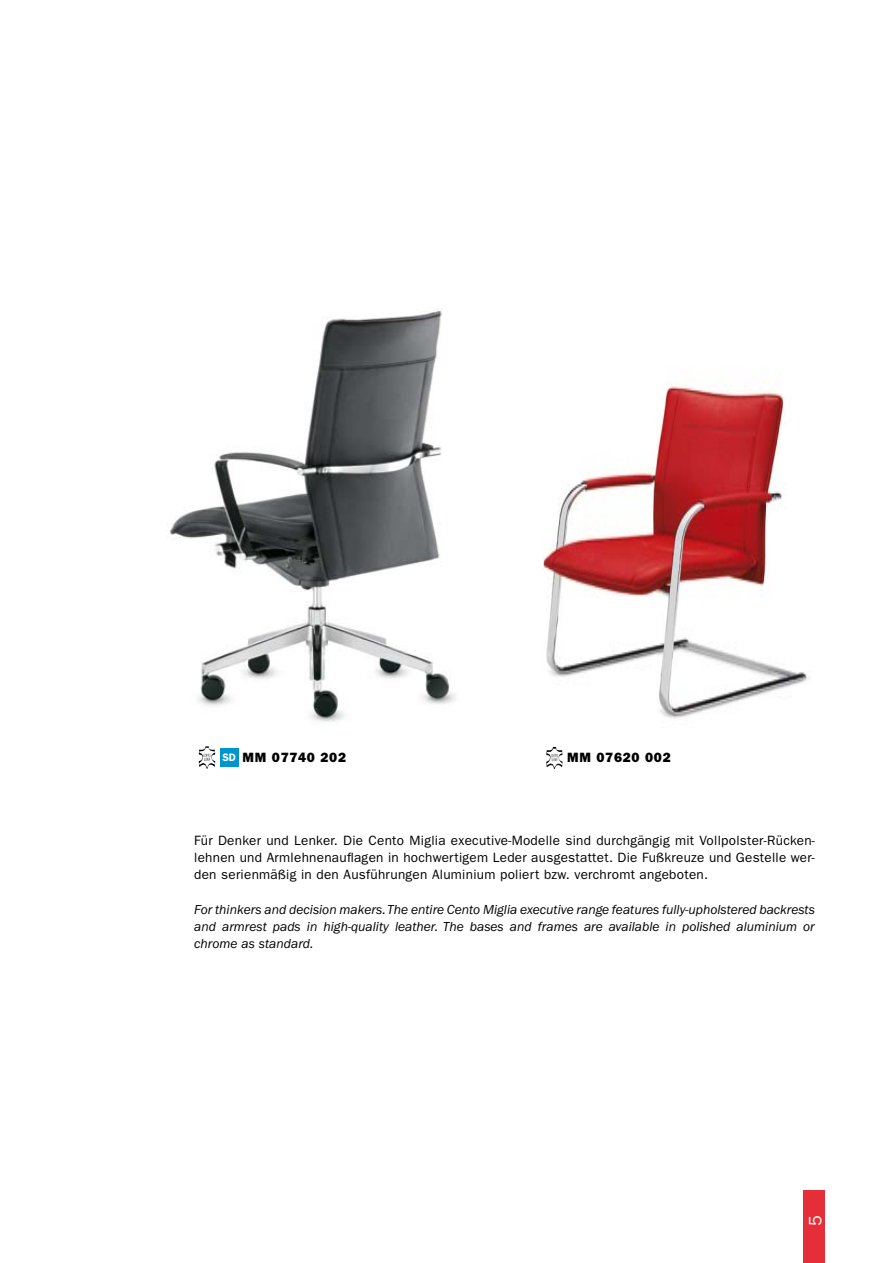
<style>
.page{position:relative;width:893px;height:1263px;background:#fff}
.page>*{position:absolute;margin:0;border:0;box-sizing:border-box;transform-origin:0 0}
.t1{font:13.5px/17.2px "Franklin Gothic LT";letter-spacing:.02em;color:#000;text-align:justify}
.t2{font:italic 13.5px/17.2px "Franklin Gothic LT";color:#000;text-align:justify}
.t3{font:800 13.5px "Franklin Gothic LT";letter-spacing:.05em;color:#000}
.s1{font-weight:600;font-size:10.8px;color:#fff}
</style>
<div class="page">
<img style="left:169px;top:309px;width:386px;height:461px">
<img style="left:497px;top:339px;width:312px;height:412px">
<img style="left:199px;top:746px;width:16px;height:23px">
<div style="left:220px;top:748px;width:18px;height:18px;background:#0095ce"></div>
<img style="left:546px;top:747px;width:17px;height:22px">
<div style="left:804px;top:1191px;width:21px;height:72px;background:#e52e37"></div>
<p class="t3" style="left:223px;top:749px;width:125px"><span class="s1">SD</span> MM 07740 202</p>
<p class="t3" style="left:567px;top:749px;width:105px">MM 07620 002</p>
<p class="t1" style="left:194px;top:831px;width:622px">Für Denker und Lenker. Die Cento Miglia executive-Modelle sind durchgängig mit Vollpolster-Rücken&shy;lehnen und Armlehnenauflagen in hochwertigem Leder ausgestattet. Die Fußkreuze und Gestelle wer&shy;den serienmäßig in den Ausführungen Aluminium poliert bzw. verchromt angeboten.</p>
<p class="t2" style="left:194px;top:901px;width:622px">For thinkers and decision makers. The entire Cento Miglia executive range features fully-upholstered backrests and armrest pads in high-quality leather. The bases and frames are available in polished aluminium or chrome as standard.</p>
</div>
